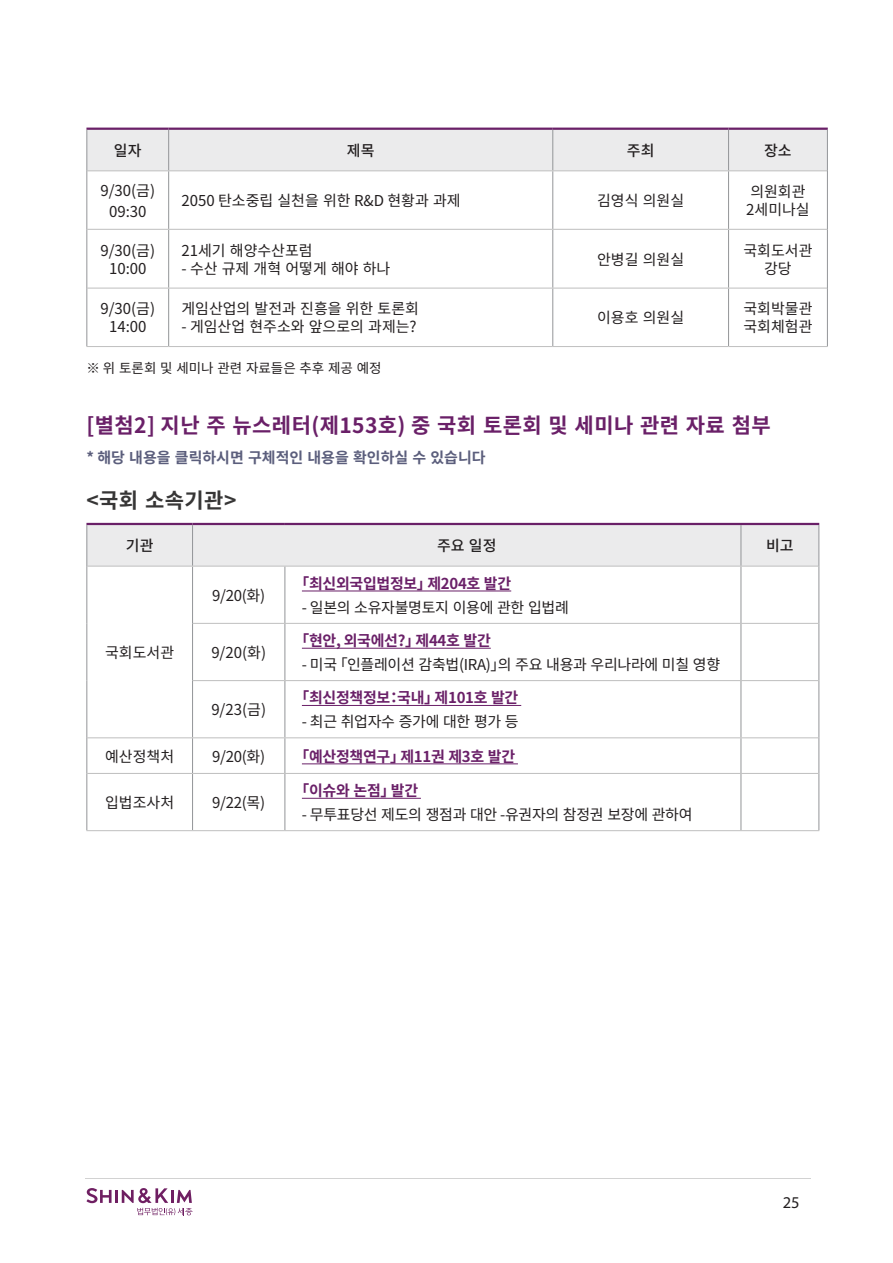
<style>
.page{position:relative;width:893px;height:1263px;background:#fff}
.page>*{position:absolute;margin:0;border:0;box-sizing:border-box;transform-origin:0 0}
.t1{font:700 21px "Noto Sans CJ Kkr";letter-spacing:.02em;color:#6a2068}
.t2{font:700 21px "Noto Sans CJ Kkr";letter-spacing:.02em;color:#373636}
.t3{font:16.5px "Myriad Pro";color:#231f20}
.t4{font:15px/18px "Noto Sans CJ Kkr";color:#231f20}
.t5{font:15px "Noto Sans CJ Kkr";letter-spacing:-.02em;color:#231f20}
.t6{font:700 15px "Noto Sans CJ Kkr";letter-spacing:-.02em;color:#6a2068}
.t7{font:700 15px "Noto Sans CJ Kkr";color:#5b5e7c}
.t8{font:500 15px "Noto Sans CJ Kkr";color:#231f20}
.t9{font:13.5px "Noto Sans CJ Kkr";color:#231f20}
</style>
<div class="page">
<svg style="left:86px;top:1188px;width:107px;height:27px"></svg>
<hr style="left:85px;top:1178px;width:726px;height:1px;background:#d2d2d2">
<div style="left:87px;top:130px;width:740px;height:40px;background:#ebebec"></div>
<hr style="left:86px;top:128px;width:83px;height:2px;background:#6a2068">
<hr style="left:169px;top:128px;width:384px;height:2px;background:#6a2068">
<hr style="left:553px;top:128px;width:176px;height:2px;background:#6a2068">
<hr style="left:729px;top:128px;width:99px;height:2px;background:#6a2068">
<hr style="left:86px;top:130px;width:1px;height:41px;background:#939598">
<hr style="left:168px;top:130px;width:1px;height:40px;background:#939598">
<hr style="left:552px;top:130px;width:1px;height:40px;background:#939598">
<hr style="left:728px;top:130px;width:1px;height:40px;background:#939598">
<hr style="left:827px;top:130px;width:1px;height:41px;background:#939598">
<hr style="left:86px;top:171px;width:1px;height:58px;background:#939598">
<hr style="left:168px;top:171px;width:1px;height:58px;background:#939598">
<hr style="left:552px;top:171px;width:1px;height:58px;background:#939598">
<hr style="left:728px;top:171px;width:1px;height:58px;background:#939598">
<hr style="left:827px;top:171px;width:1px;height:58px;background:#939598">
<hr style="left:86px;top:229px;width:1px;height:59px;background:#939598">
<hr style="left:168px;top:230px;width:1px;height:58px;background:#939598">
<hr style="left:552px;top:230px;width:1px;height:58px;background:#939598">
<hr style="left:728px;top:230px;width:1px;height:58px;background:#939598">
<hr style="left:827px;top:229px;width:1px;height:59px;background:#939598">
<hr style="left:86px;top:288px;width:1px;height:58px;background:#939598">
<hr style="left:168px;top:288px;width:1px;height:58px;background:#939598">
<hr style="left:552px;top:288px;width:1px;height:58px;background:#939598">
<hr style="left:728px;top:288px;width:1px;height:58px;background:#939598">
<hr style="left:827px;top:288px;width:1px;height:58px;background:#939598">
<hr style="left:87px;top:170px;width:82px;height:1px;background:#bfbfbf">
<hr style="left:169px;top:170px;width:384px;height:1px;background:#bfbfbf">
<hr style="left:553px;top:170px;width:176px;height:1px;background:#bfbfbf">
<hr style="left:729px;top:170px;width:98px;height:1px;background:#bfbfbf">
<hr style="left:87px;top:229px;width:82px;height:1px;background:#bfbfbf">
<hr style="left:169px;top:229px;width:384px;height:1px;background:#bfbfbf">
<hr style="left:553px;top:229px;width:176px;height:1px;background:#bfbfbf">
<hr style="left:729px;top:229px;width:98px;height:1px;background:#bfbfbf">
<hr style="left:87px;top:288px;width:82px;height:1px;background:#bfbfbf">
<hr style="left:169px;top:288px;width:384px;height:1px;background:#bfbfbf">
<hr style="left:553px;top:288px;width:176px;height:1px;background:#bfbfbf">
<hr style="left:729px;top:288px;width:98px;height:1px;background:#bfbfbf">
<hr style="left:86px;top:346px;width:83px;height:1px;background:#bfbfbf">
<hr style="left:169px;top:346px;width:384px;height:1px;background:#bfbfbf">
<hr style="left:553px;top:346px;width:176px;height:1px;background:#bfbfbf">
<hr style="left:729px;top:346px;width:99px;height:1px;background:#bfbfbf">
<div style="left:87px;top:525px;width:731px;height:41px;background:#ebebec"></div>
<hr style="left:86px;top:523px;width:107px;height:2px;background:#6a2068">
<hr style="left:193px;top:523px;width:92px;height:2px;background:#6a2068">
<hr style="left:285px;top:523px;width:456px;height:2px;background:#6a2068">
<hr style="left:741px;top:523px;width:78px;height:2px;background:#6a2068">
<hr style="left:86px;top:525px;width:1px;height:41px;background:#939598">
<hr style="left:192px;top:525px;width:1px;height:41px;background:#939598">
<hr style="left:741px;top:525px;width:1px;height:41px;background:#939598">
<hr style="left:818px;top:525px;width:1px;height:41px;background:#939598">
<hr style="left:86px;top:566px;width:1px;height:57px;background:#939598">
<hr style="left:192px;top:566px;width:1px;height:57px;background:#939598">
<hr style="left:285px;top:566px;width:1px;height:57px;background:#939598">
<hr style="left:741px;top:566px;width:1px;height:57px;background:#939598">
<hr style="left:818px;top:566px;width:1px;height:57px;background:#939598">
<hr style="left:86px;top:623px;width:1px;height:58px;background:#939598">
<hr style="left:192px;top:623px;width:1px;height:58px;background:#939598">
<hr style="left:285px;top:624px;width:1px;height:56px;background:#939598">
<hr style="left:741px;top:624px;width:1px;height:56px;background:#939598">
<hr style="left:818px;top:623px;width:1px;height:58px;background:#939598">
<hr style="left:86px;top:681px;width:1px;height:57px;background:#939598">
<hr style="left:192px;top:681px;width:1px;height:56px;background:#939598">
<hr style="left:285px;top:681px;width:1px;height:56px;background:#939598">
<hr style="left:741px;top:681px;width:1px;height:56px;background:#939598">
<hr style="left:818px;top:681px;width:1px;height:57px;background:#939598">
<hr style="left:86px;top:738px;width:1px;height:35px;background:#939598">
<hr style="left:192px;top:738px;width:1px;height:35px;background:#939598">
<hr style="left:285px;top:738px;width:1px;height:35px;background:#939598">
<hr style="left:741px;top:738px;width:1px;height:35px;background:#939598">
<hr style="left:818px;top:738px;width:1px;height:35px;background:#939598">
<hr style="left:86px;top:773px;width:1px;height:57px;background:#939598">
<hr style="left:192px;top:774px;width:1px;height:56px;background:#939598">
<hr style="left:285px;top:774px;width:1px;height:56px;background:#939598">
<hr style="left:741px;top:774px;width:1px;height:56px;background:#939598">
<hr style="left:818px;top:773px;width:1px;height:57px;background:#939598">
<hr style="left:87px;top:566px;width:106px;height:1px;background:#bfbfbf">
<hr style="left:193px;top:566px;width:92px;height:1px;background:#bfbfbf">
<hr style="left:285px;top:566px;width:456px;height:1px;background:#bfbfbf">
<hr style="left:741px;top:566px;width:77px;height:1px;background:#bfbfbf">
<hr style="left:193px;top:623px;width:92px;height:1px;background:#bfbfbf">
<hr style="left:285px;top:623px;width:456px;height:1px;background:#bfbfbf">
<hr style="left:741px;top:623px;width:77px;height:1px;background:#bfbfbf">
<hr style="left:193px;top:680px;width:92px;height:1px;background:#bfbfbf">
<hr style="left:285px;top:680px;width:456px;height:1px;background:#bfbfbf">
<hr style="left:741px;top:680px;width:77px;height:1px;background:#bfbfbf">
<hr style="left:87px;top:737px;width:106px;height:1px;background:#bfbfbf">
<hr style="left:193px;top:737px;width:92px;height:1px;background:#bfbfbf">
<hr style="left:285px;top:737px;width:456px;height:1px;background:#bfbfbf">
<hr style="left:741px;top:737px;width:77px;height:1px;background:#bfbfbf">
<hr style="left:87px;top:773px;width:106px;height:1px;background:#bfbfbf">
<hr style="left:193px;top:773px;width:92px;height:1px;background:#bfbfbf">
<hr style="left:285px;top:773px;width:456px;height:1px;background:#bfbfbf">
<hr style="left:741px;top:773px;width:77px;height:1px;background:#bfbfbf">
<hr style="left:86px;top:830px;width:107px;height:1px;background:#bfbfbf">
<hr style="left:193px;top:830px;width:92px;height:1px;background:#bfbfbf">
<hr style="left:285px;top:830px;width:456px;height:1px;background:#bfbfbf">
<hr style="left:741px;top:830px;width:78px;height:1px;background:#bfbfbf">
<hr style="left:302px;top:591px;width:209px;height:1px;background:#6a2068">
<hr style="left:302px;top:648px;width:189px;height:1px;background:#6a2068">
<hr style="left:302px;top:705px;width:219px;height:1px;background:#6a2068">
<hr style="left:302px;top:763px;width:216px;height:1px;background:#6a2068">
<hr style="left:302px;top:798px;width:119px;height:1px;background:#6a2068">
<p class="t8" style="left:114px;top:142px;width:29px">일자</p>
<p class="t8" style="left:347px;top:142px;width:29px">제목</p>
<p class="t8" style="left:627px;top:142px;width:29px">주최</p>
<p class="t8" style="left:764px;top:142px;width:29px">장소</p>
<p class="t4" style="left:100px;top:181px;width:56px">9/30(금)</p>
<p class="t4" style="left:109px;top:202px;width:39px">09:30</p>
<p class="t4" style="left:750px;top:183px;width:57px">의원회관</p>
<p class="t4" style="left:746px;top:201px;width:65px">2세미나실</p>
<p class="t4" style="left:181px;top:192px;width:281px">2050 탄소중립 실천을 위한 R&amp;D 현황과 과제</p>
<p class="t4" style="left:597px;top:192px;width:88px">김영식 의원실</p>
<p class="t4" style="left:100px;top:241px;width:56px">9/30(금)</p>
<p class="t4" style="left:109px;top:259px;width:39px">10:00</p>
<p class="t4" style="left:181px;top:241px;width:133px">21세기 해양수산포럼</p>
<p class="t4" style="left:181px;top:259px;width:210px">- 수산 규제 개혁 어떻게 해야 하나</p>
<p class="t4" style="left:597px;top:250px;width:88px">안병길 의원실</p>
<p class="t4" style="left:743px;top:241px;width:71px">국회도서관</p>
<p class="t4" style="left:764px;top:259px;width:29px">강당</p>
<p class="t4" style="left:100px;top:300px;width:56px">9/30(금)</p>
<p class="t4" style="left:109px;top:318px;width:39px">14:00</p>
<p class="t4" style="left:181px;top:300px;width:239px">게임산업의 발전과 진흥을 위한 토론회</p>
<p class="t4" style="left:181px;top:318px;width:237px">- 게임산업 현주소와 앞으로의 과제는?</p>
<p class="t4" style="left:597px;top:309px;width:88px">이용호 의원실</p>
<p class="t4" style="left:743px;top:300px;width:71px">국회박물관 국회체험관</p>
<p class="t9" style="left:86px;top:361px;width:297px">※ 위 토론회 및 세미나 관련 자료들은 추후 제공 예정</p>
<p class="t1" style="left:86px;top:414px;width:686px">[별첨2] 지난 주 뉴스레터(제153호) 중 국회 토론회 및 세미나 관련 자료 첨부</p>
<p class="t7" style="left:86px;top:449px;width:401px">* 해당 내용을 클릭하시면 구체적인 내용을 확인하실 수 있습니다</p>
<p class="t2" style="left:86px;top:489px;width:151px">&lt;국회 소속기관&gt;</p>
<p class="t8" style="left:126px;top:537px;width:29px">기관</p>
<p class="t8" style="left:437px;top:537px;width:61px">주요 일정</p>
<p class="t8" style="left:766px;top:537px;width:29px">비고</p>
<p class="t4" style="left:105px;top:644px;width:70px">국회도서관</p>
<p class="t4" style="left:212px;top:586px;width:54px">9/20(화)</p>
<p class="t4" style="left:211px;top:644px;width:56px">9/20(화)</p>
<p class="t4" style="left:211px;top:701px;width:56px">9/23(금)</p>
<p class="t6" style="left:302px;top:575px;width:211px">｢최신외국입법정보」제204호 발간</p>
<p class="t5" style="left:302px;top:599px;width:268px">- 일본의 소유자불명토지 이용에 관한 입법례</p>
<p class="t6" style="left:302px;top:632px;width:190px">｢현안, 외국에선?｣ 제44호 발간</p>
<p class="t5" style="left:302px;top:656px;width:420px">- 미국 「인플레이션 감축법(IRA)」의 주요 내용과 우리나라에 미칠 영향</p>
<p class="t6" style="left:302px;top:689px;width:218px">｢최신정책정보：국내｣ 제101호 발간</p>
<p class="t5" style="left:302px;top:713px;width:218px">- 최근 취업자수 증가에 대한 평가 등</p>
<p class="t4" style="left:105px;top:747px;width:70px">예산정책처</p>
<p class="t4" style="left:212px;top:747px;width:54px">9/20(화)</p>
<p class="t6" style="left:302px;top:748px;width:215px">｢예산정책연구｣ 제11권 제3호 발간</p>
<p class="t4" style="left:105px;top:794px;width:70px">입법조사처</p>
<p class="t4" style="left:212px;top:794px;width:54px">9/22(목)</p>
<p class="t6" style="left:302px;top:782px;width:118px">｢이슈와 논점｣ 발간</p>
<p class="t5" style="left:302px;top:806px;width:392px">- 무투표당선 제도의 쟁점과 대안 -유권자의 참정권 보장에 관하여</p>
<p class="t3" style="left:783px;top:1192px;width:18px">25</p>
</div>
